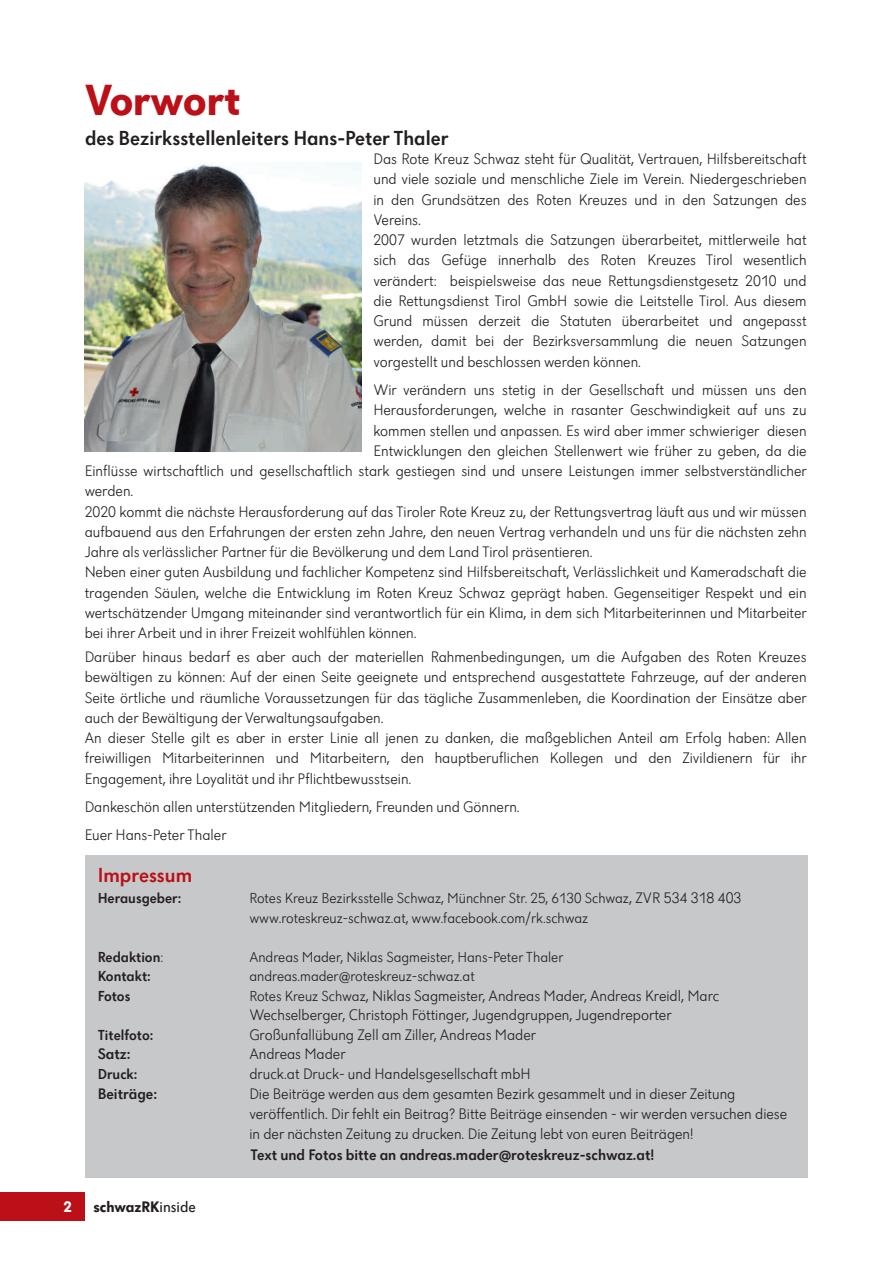
<style>
.page{position:relative;width:893px;height:1263px;background:#fff}
.page>*{position:absolute;margin:0;border:0;box-sizing:border-box;transform-origin:0 0}
.t1{font:700 45px "Dunant";color:#bb1018}
.t2{font:500 21px "Dunant";color:#231f20}
.t3{font:500 21px "Dunant";color:#bb1018}
.t4{font:300 15.75px/20.2px "Dunant";color:#231f20}
.t5{font:500 15.75px "Dunant";color:#231f20}
.t6{font:700 15.75px "Dunant";color:#231f20}
.t7{font:700 15.75px "Dunant";color:#fff}
.t8{font:300 15px/19.5px "Dunant";color:#231f20}
.t9{font:500 15px "Dunant";color:#231f20}
.s1{font-size:15.75px}
.s2{font-weight:300}
.s3{font-size:15px}
.s4{font-weight:400}
</style>
<div class="page">
<div style="left:0;top:1192px;width:85px;height:28px;background:#bb1018"></div>
<div style="left:85px;top:855px;width:723px;height:322px;background:#c7c8ca"></div>
<img style="left:85px;top:163px;width:276px;height:289px">
<h1 class="t1" style="left:85px;top:81px;width:157px">Vorwort</h1>
<h2 class="t2" style="left:85px;top:129px;width:365px">des Bezirksstellenleiters Hans-Peter Thaler</h2>
<p class="t4" style="left:373px;top:150px;width:435px">Das Rote Kreuz Schwaz steht für Qualität, Vertrauen, Hilfsbereitschaft und viele soziale und menschliche Ziele im Verein. Niedergeschrieben in den Grundsätzen des Roten Kreuzes und in den Satzungen des Vereins.<br>2007 wurden letztmals die Satzungen überarbeitet, mittlerweile hat sich das Gefüge innerhalb des Roten Kreuzes Tirol wesentlich verändert: beispielsweise das neue Rettungsdienstgesetz 2010 und die Rettungsdienst Tirol GmbH sowie die Leitstelle Tirol. Aus diesem Grund müssen derzeit die Statuten überarbeitet und angepasst werden, damit bei der Bezirksversammlung die neuen Satzungen vorgestellt und beschlossen werden können.</p>
<p class="t4" style="left:373px;top:381px;width:435px">Wir verändern uns stetig in der Gesellschaft und müssen uns den</p>
<p class="t4" style="left:373px;top:401px;width:435px">Herausforderungen, welche in rasanter Geschwindigkeit auf uns zu</p>
<p class="t4" style="left:373px;top:421px;width:435px">kommen stellen und anpassen. Es wird aber immer schwieriger diesen</p>
<p class="t4" style="left:373px;top:442px;width:435px">Entwicklungen den gleichen Stellenwert wie früher zu geben, da die</p>
<p class="t4" style="left:85px;top:462px;width:724px">Einflüsse wirtschaftlich und gesellschaftlich stark gestiegen sind und unsere Leistungen immer selbstverständlicher</p>
<p class="t4" style="left:85px;top:482px;width:50px">werden.</p>
<p class="t4" style="left:85px;top:502px;width:723px">2020 kommt die nächste Herausforderung auf das Tiroler Rote Kreuz zu, der Rettungsvertrag läuft aus und wir müssen</p>
<p class="t4" style="left:85px;top:523px;width:723px">aufbauend aus den Erfahrungen der ersten zehn Jahre, den neuen Vertrag verhandeln und uns für die nächsten zehn</p>
<p class="t4" style="left:85px;top:543px;width:509px">Jahre als verlässlicher Partner für die Bevölkerung und dem Land Tirol präsentieren.</p>
<p class="t4" style="left:85px;top:563px;width:723px">Neben einer guten Ausbildung und fachlicher Kompetenz sind Hilfsbereitschaft, Verlässlichkeit und Kameradschaft die</p>
<p class="t4" style="left:85px;top:583px;width:723px">tragenden Säulen, welche die Entwicklung im Roten Kreuz Schwaz geprägt haben. Gegenseitiger Respekt und ein</p>
<p class="t4" style="left:85px;top:604px;width:724px">wertschätzender Umgang miteinander sind verantwortlich für ein Klima, in dem sich Mitarbeiterinnen und Mitarbeiter</p>
<p class="t4" style="left:85px;top:624px;width:333px">bei ihrer Arbeit und in ihrer Freizeit wohlfühlen können.</p>
<p class="t4" style="left:85px;top:648px;width:724px">Darüber hinaus bedarf es aber auch der materiellen Rahmenbedingungen, um die Aufgaben des Roten Kreuzes bewältigen zu können: Auf der einen Seite geeignete und entsprechend ausgestattete Fahrzeuge, auf der anderen Seite örtliche und räumliche Voraussetzungen für das tägliche Zusammenleben, die Koordination der Einsätze aber auch der Bewältigung der Verwaltungsaufgaben.<br>An dieser Stelle gilt es aber in erster Linie all jenen zu danken, die maßgeblichen Anteil am Erfolg haben: Allen freiwilligen Mitarbeiterinnen und Mitarbeitern, den hauptberuflichen Kollegen und den Zivildienern für ihr Engagement, ihre Loyalität und ihr Pflichtbewusstsein.</p>
<p class="t4" style="left:85px;top:794px;width:437px;line-height:27.8px">Dankeschön allen unterstützenden Mitgliedern, Freunden und Gönnern.<br>Euer Hans-Peter Thaler</p>
<h2 class="t3" style="left:98px;top:866px;width:96px">Impressum</h2>
<p class="t9" style="left:98px;top:892px;width:85px">Herausgeber:</p>
<p class="t8" style="left:249px;top:890px;width:493px">Rotes Kreuz Bezirksstelle Schwaz, Münchner Str. 25, 6130 Schwaz<span class="s1">, ZVR 534 318 403 </span>www.roteskreuz-schwaz.at, www.facebook.com/rk.schwaz</p>
<p class="t9" style="left:98px;top:950px;width:67px">Redaktion<span class="s2">:</span></p>
<p class="t8" style="left:249px;top:948px;width:316px">Andreas Mader, Niklas Sagmeister, Hans-Peter Thaler</p>
<p class="t9" style="left:98px;top:970px;width:55px">Kontakt:</p>
<p class="t8" style="left:249px;top:968px;width:227px">andreas.mader@roteskreuz-schwaz.at</p>
<p class="t9" style="left:98px;top:989px;width:34px">Fotos</p>
<p class="t4" style="left:249px;top:987px;width:471px;line-height:19.5px"><span class="s3">Rotes Kreuz Schwaz</span>, Niklas Sagmeister, Andreas Mader, Andreas Kreidl, Marc<br>Wechselberger, Christoph Föttinger, Jugendgruppen, Jugendreporter</p>
<p class="t9" style="left:98px;top:1028px;width:57px">Titelfoto:</p>
<p class="t4" style="left:249px;top:1025px;width:288px">Großunfallübung Zell am Ziller, Andreas Mader</p>
<p class="t5" style="left:98px;top:1047px;width:34px">Satz:</p>
<p class="t4" style="left:249px;top:1045px;width:98px">Andreas Mader</p>
<p class="t9" style="left:98px;top:1067px;width:41px">Druck:</p>
<p class="t4" style="left:249px;top:1064px;width:283px">druck.at Druck- und Handelsgesellschaft mbH</p>
<p class="t5" style="left:98px;top:1087px;width:61px">Beiträge:</p>
<p class="t4" style="left:249px;top:1085px;width:539px">Die Beiträge werden aus dem gesamten Bezirk gesammelt und in dieser Zeitung veröffentlich. Dir fehlt ein Beitrag? Bitte Beiträge einsenden - wir werden versuchen diese in der nächsten Zeitung zu drucken. Die Zeitung lebt von euren Beiträgen!</p>
<p class="t5" style="left:250px;top:1148px;width:405px">Text und Fotos bitte an andreas.mader@roteskreuz-schwaz.at!</p>
<p class="t7" style="left:63px;top:1200px;width:10px">2</p>
<p class="t6" style="left:94px;top:1200px;width:104px">schwazRK<span class="s4">inside</span></p>
</div>
